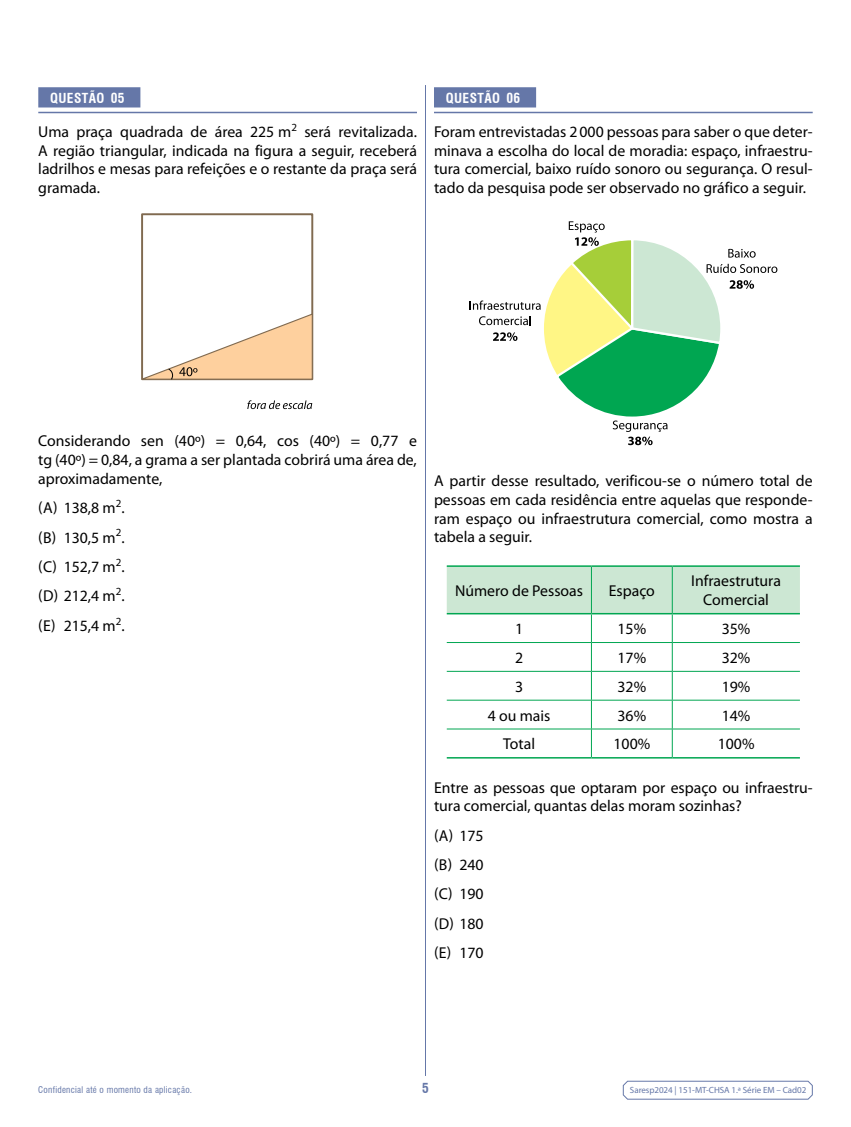
<style>
.page{position:relative;width:851px;height:1127px;background:#fff}
.page>*{position:absolute;margin:0;border:0;box-sizing:border-box;transform-origin:0 0}
.t1{font:15.75px/18.8px "Myriad Pro";color:#000;text-align:justify}
.t2{font:700 condensed 13.5px "Swiss 721 BT";letter-spacing:.03em;color:#fff}
.t3{font:700 condensed 13.5px "Swiss 721 BT";color:#6577a8}
.t4{font:9px "Myriad Pro";letter-spacing:-.005em;color:#6577a8}
.t5{font:condensed 9px "Swiss 721 BT";letter-spacing:.03em;color:#6577a8}
</style>
<div class="page">
<svg style="left:622px;top:1080px;width:191px;height:20px"></svg>
<hr style="left:425px;top:85px;width:1px;height:991px;background:#6577a8">
<div style="left:434px;top:87px;width:102px;height:20px;background:#6577a8"></div>
<hr style="left:434px;top:112px;width:378px;height:1px;background:#6577a8">
<svg style="left:469px;top:300px;width:71px;height:10px"></svg>
<svg style="left:479px;top:316px;width:51px;height:9px"></svg>
<svg style="left:493px;top:332px;width:24px;height:9px"></svg>
<svg style="left:553px;top:221px;width:224px;height:224px"></svg>
<hr style="left:446px;top:565px;width:145px;height:2px;background:#00a651">
<hr style="left:591px;top:565px;width:81px;height:2px;background:#00a651">
<hr style="left:672px;top:565px;width:127px;height:2px;background:#00a651">
<hr style="left:446px;top:757px;width:145px;height:1px;background:#00a651">
<hr style="left:591px;top:757px;width:81px;height:1px;background:#00a651">
<hr style="left:672px;top:757px;width:127px;height:1px;background:#00a651">
<svg style="left:446px;top:566px;width:353px;height:191px"></svg>
<div style="left:38px;top:87px;width:102px;height:20px;background:#6577a8"></div>
<hr style="left:38px;top:112px;width:379px;height:1px;background:#6577a8">
<div style="left:141px;top:213px;width:172px;height:167px;border:2px solid #806a50"></div>
<svg style="left:141px;top:313px;width:173px;height:67px"></svg>
<svg style="left:247px;top:400px;width:65px;height:9px"></svg>
<p class="t2" style="left:50px;top:90px;width:76px">QUESTÃO 05</p>
<p class="t1" style="left:38px;top:122px;width:380px">Uma praça quadrada de área 225 m<sup>2</sup> será revitalizada.<br>A região triangular, indicada na figura a seguir, receberá ladrilhos e mesas para refeições e o restante da praça será gramada.</p>
<p class="t2" style="left:446px;top:90px;width:76px">QUESTÃO 06</p>
<p class="t1" style="left:434px;top:122px;width:380px">Foram entrevistadas 2000 pessoas para saber o que deter&shy;minava a escolha do local de moradia: espaço, infraestru&shy;tura comercial, baixo ruído sonoro ou segurança. O resul&shy;tado da pesquisa pode ser observado no gráfico a seguir.</p>
<p class="t1" style="left:38px;top:431px;width:380px">Considerando sen (40º) = 0,64, cos (40º) = 0,77 e tg (40º) = 0,84, a grama a ser plantada cobrirá uma área de, aproximadamente,</p>
<p class="t1" style="left:38px;top:493px;width:88px;line-height:29.4px">(A) 138,8 m<sup>2</sup>. (B) 130,5 m<sup>2</sup>. (C) 152,7 m<sup>2</sup>. (D) 212,4 m<sup>2</sup>. (E) 215,4 m<sup>2</sup>.</p>
<p class="t1" style="left:434px;top:471px;width:380px">A partir desse resultado, verificou-se o número total de pessoas em cada residência entre aquelas que responde&shy;ram espaço ou infraestrutura comercial, como mostra a tabela a seguir.</p>
<p class="t1" style="left:455px;top:581px;width:129px">Número de Pessoas</p>
<p class="t1" style="left:608px;top:581px;width:48px">Espaço</p>
<p class="t1" style="left:691px;top:571px;width:91px;text-align:center">Infraestrutura<br>Comercial</p>
<p class="t1" style="left:515px;top:619px;width:10px">1</p>
<p class="t1" style="left:617px;top:619px;width:30px">15%</p>
<p class="t1" style="left:721px;top:619px;width:30px">35%</p>
<p class="t1" style="left:515px;top:648px;width:10px">2</p>
<p class="t1" style="left:617px;top:648px;width:30px">17%</p>
<p class="t1" style="left:721px;top:648px;width:30px">32%</p>
<p class="t1" style="left:515px;top:677px;width:10px">3</p>
<p class="t1" style="left:617px;top:677px;width:30px">32%</p>
<p class="t1" style="left:721px;top:677px;width:30px">19%</p>
<p class="t1" style="left:487px;top:705px;width:64px">4 ou mais</p>
<p class="t1" style="left:617px;top:705px;width:30px">36%</p>
<p class="t1" style="left:721px;top:705px;width:30px">14%</p>
<p class="t1" style="left:503px;top:734px;width:33px">Total</p>
<p class="t1" style="left:613px;top:734px;width:38px">100%</p>
<p class="t1" style="left:717px;top:734px;width:38px">100%</p>
<p class="t1" style="left:434px;top:778px;width:379px">Entre as pessoas que optaram por espaço ou infraestru&shy;tura comercial, quantas delas moram sozinhas?</p>
<p class="t1" style="left:434px;top:820px;width:51px;line-height:29.4px">(A) 175 (B) 240 (C) 190 (D) 180 (E) 170</p>
<p class="t5" style="left:38px;top:1084px;width:155px">Confidencial até o momento da aplicação.</p>
<p class="t3" style="left:422px;top:1079px;width:8px">5</p>
<p class="t4" style="left:630px;top:1084px;width:178px">Saresp2024 | 151-MT-CHSA 1.ª Série EM – Cad02</p>
</div>
